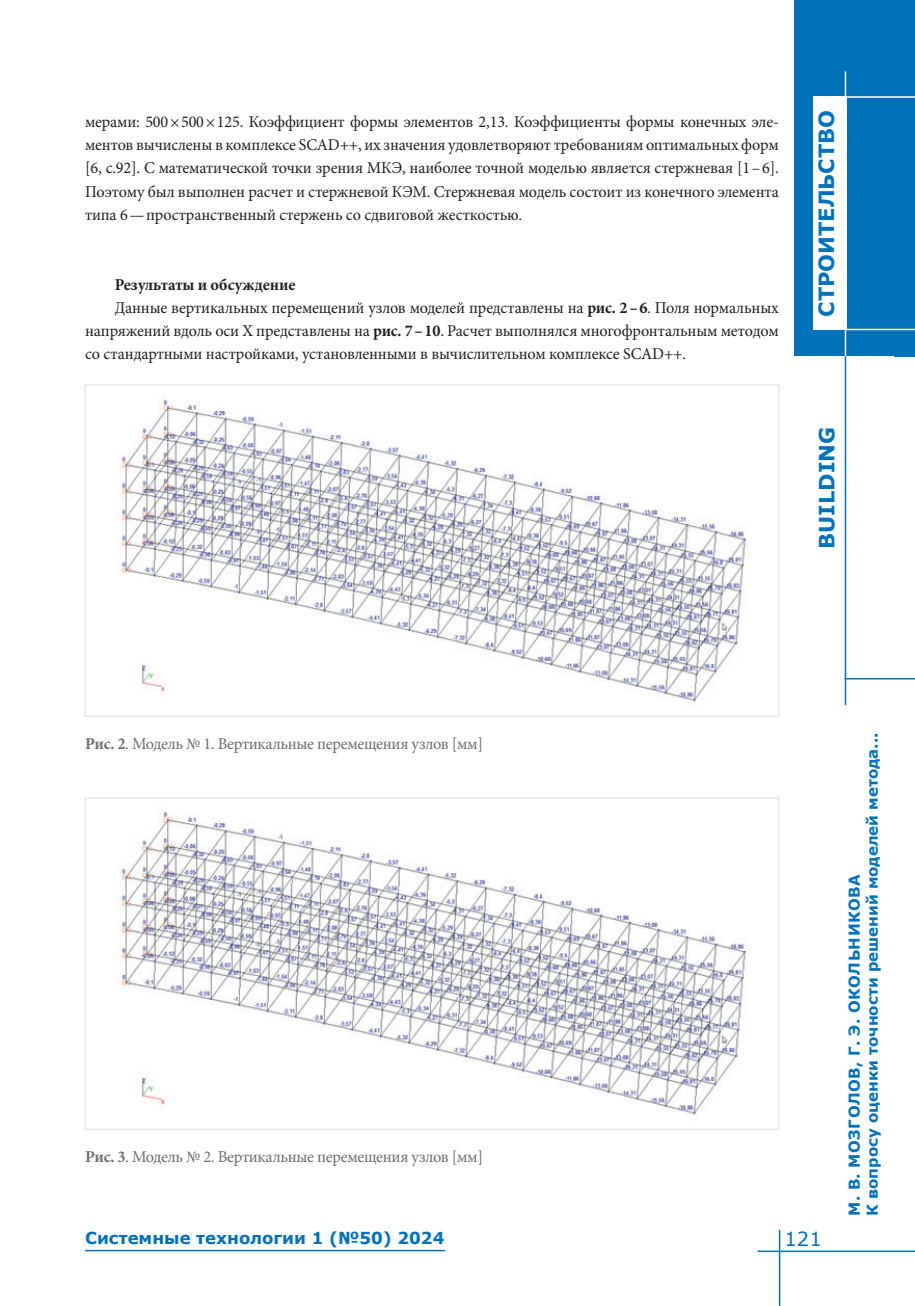
<style>
.page{position:relative;width:915px;height:1306px;background:#fff}
.page>*{position:absolute;margin:0;border:0;box-sizing:border-box;transform-origin:0 0}
.t1{font:700 21px "Verdana";color:#0072bc}
.t2{font:19.5px "Verdana";color:#0072bc}
.t3{font:16.5px/23.2px "Minion Pro";letter-spacing:-.01em;color:#231f20;text-align:justify}
.t4{font:16.5px "Minion Pro";letter-spacing:-.02em;color:#6c6d70}
.t5{font:700 16.5px "Verdana";color:#0072bc}
.t6{font:700 16.5px "Minion Pro";letter-spacing:-.01em;color:#231f20}
.t7{font:700 15px/18px "Verdana";color:#0072bc}
.s1{font-weight:700}
</style>
<div class="page">
<div style="left:793px;top:0;width:121px;height:356px;background:#0072bc"></div>
<div style="left:812px;top:96px;width:33px;height:234px;background:#fff"></div>
<svg style="left:844px;top:71px;width:1px;height:25px"></svg>
<hr style="left:844px;top:96px;width:70px;height:2px;background:#fff">
<svg style="left:844px;top:330px;width:1px;height:26px"></svg>
<hr style="left:844px;top:356px;width:1px;height:349px;background:#0072bc">
<hr style="left:845px;top:329px;width:69px;height:1px;background:#fff">
<hr style="left:844px;top:678px;width:70px;height:1px;background:#0072bc">
<hr style="left:757px;top:1250px;width:157px;height:1px;background:#0072bc">
<hr style="left:778px;top:1229px;width:2px;height:76px;background:#0072bc">
<hr style="left:85px;top:1249px;width:360px;height:2px;background:#0072bc">
<img style="left:117px;top:399px;width:630px;height:303px">
<img style="left:117px;top:811px;width:630px;height:304px">
<p class="t3" style="left:85px;top:110px;width:695px">мерами: 500×500×125. Коэффициент формы элементов 2,13. Коэффициенты формы конечных эле&shy;ментов вычислены в комплексе SCAD++, их значения удовлетворяют требованиям оптимальных форм [6, с.92]. С математической точки зрения МКЭ, наиболее точной моделью является стержневая [1–6].<br>Поэтому был выполнен расчет и стержневой КЭМ. Стержневая модель состоит из конечного элемента типа 6—пространственный стержень со сдвиговой жесткостью.</p>
<p class="t6" style="left:115px;top:273px;width:182px">Результаты и обсуждение</p>
<p class="t3" style="left:115px;top:296px;width:665px">Данные вертикальных перемещений узлов моделей представлены на <span class="s1">рис. 2–6</span>. Поля нормальных</p>
<p class="t3" style="left:85px;top:319px;width:695px">напряжений вдоль оси X представлены на <span class="s1">рис. 7–10</span>. Расчет выполнялся многофронтальным методом</p>
<p class="t3" style="left:85px;top:342px;width:602px">со стандартными настройками, установленными в вычислительном комплексе SCAD++.</p>
<p class="t1" style="left:811px;top:316px;width:208px;rotate:-90deg">СТРОИТЕЛЬСТВО</p>
<p class="t1" style="left:811px;top:548px;width:123px;rotate:-90deg">BUILDING</p>
<p class="t4" style="left:85px;top:732px;width:399px"><span class="s1">Рис. 2</span>. Модель № 1. Вертикальные перемещения узлов [мм]</p>
<p class="t4" style="left:85px;top:1145px;width:399px"><span class="s1">Рис. 3</span>. Модель № 2. Вертикальные перемещения узлов [мм]</p>
<p class="t5" style="left:85px;top:1226px;width:361px">Системные технологии 1 (№50) 2024</p>
<p class="t2" style="left:784px;top:1225px;width:39px">121</p>
<p class="t7" style="left:844px;top:1215px;width:485px;rotate:-90deg">М. В. МОЗГОЛОВ, Г. Э. ОКОЛЬНИКОВА<br>К вопросу оценки точности решений моделей метода...</p>
</div>
